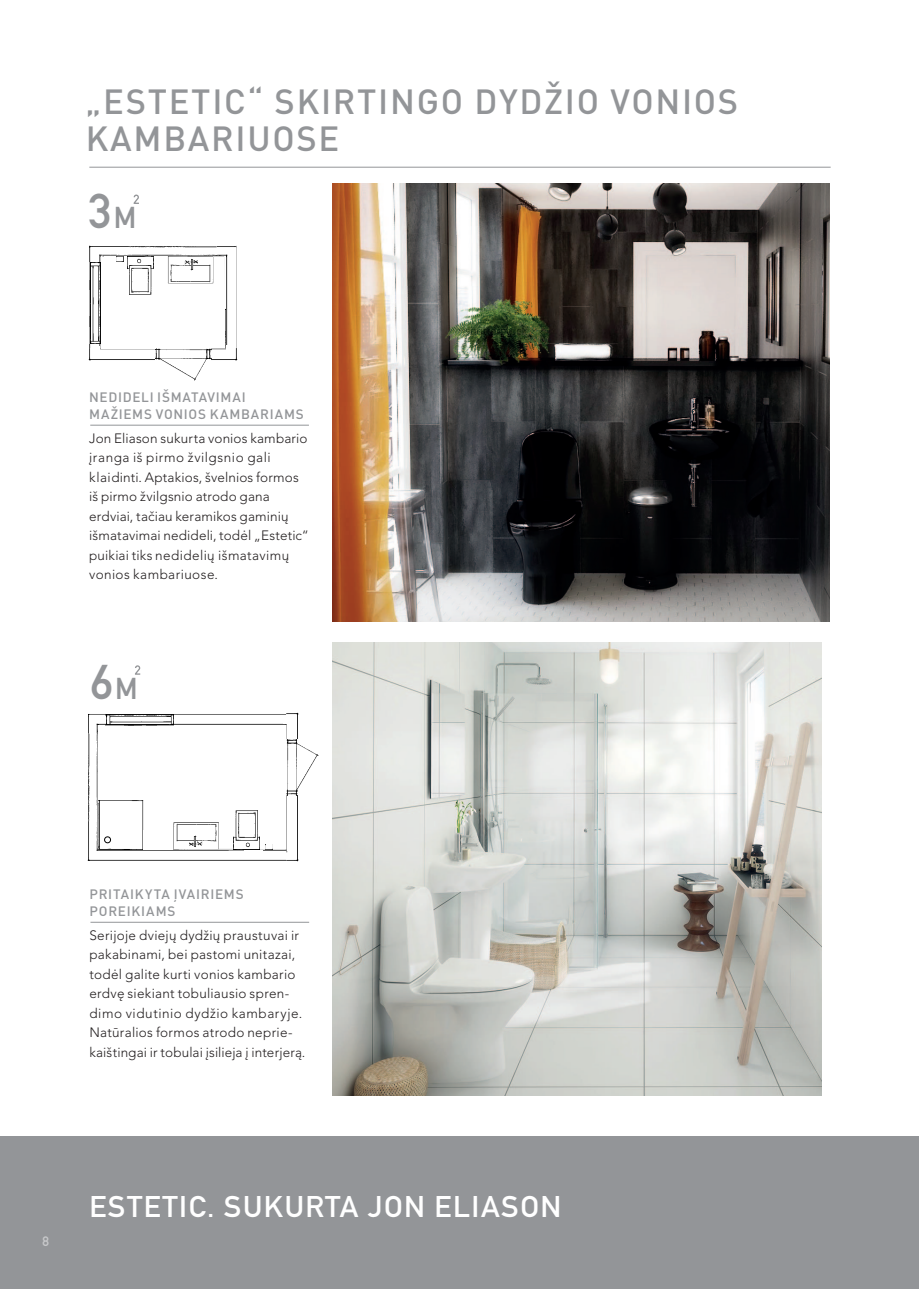
<style>
.page{position:relative;width:919px;height:1289px;background:#fff}
.page>*{position:absolute;margin:0;border:0;box-sizing:border-box;transform-origin:0 0}
.t1{font:48px "DIN Mittelschrift";color:#939598}
.t2{font:500 34.5px/37.5px "DIN Pro";letter-spacing:.05em;color:#939598}
.t3{font:29.55px "DIN Mittelschrift";letter-spacing:.05em;color:#fff;scale:1.04 1}
.t4{font:300 13.5px/19.5px "Avenir LT Pro";letter-spacing:.02em;color:#231f20}
.t5{font:500 13.5px/16.5px "DIN Pro";letter-spacing:.055em;color:#939598}
.t6{font:13.5px "DIN Mittelschrift";color:#c7c8ca}
.s1{font-size:29.7px}
</style>
<div class="page">
<img style="left:333px;top:184px;width:496px;height:437px">
<hr style="left:89px;top:167px;width:741px;height:1px;background:#939598">
<img style="left:333px;top:642px;width:488px;height:453px">
<svg style="left:134px;top:194px;width:5px;height:10px"></svg>
<svg style="left:135px;top:665px;width:5px;height:9px"></svg>
<hr style="left:90px;top:425px;width:219px;height:1px;background:#939598">
<hr style="left:90px;top:921px;width:219px;height:1px;background:#939598">
<img style="left:172px;top:366px;width:31px;height:15px">
<svg style="left:88px;top:245px;width:150px;height:121px"></svg>
<div style="left:101px;top:305px;width:55px;height:43px;background:#fff"></div>
<div style="left:92px;top:346px;width:8px;height:6px;background:#fff"></div>
<div style="left:227px;top:345px;width:7px;height:9px;background:#fff"></div>
<img style="left:305px;top:748px;width:14px;height:29px">
<svg style="left:87px;top:712px;width:218px;height:150px"></svg>
<div style="left:0;top:1136px;width:906px;height:152px;background:#939598"></div>
<div style="left:906px;top:1136px;width:12px;height:152px;background:#939598"></div>
<h2 class="t2" style="left:86px;top:86px;width:654px">„ESTETIC“ SKIRTINGO DYDŽIO VONIOS<br>KAMBARIUOSE</h2>
<h1 class="t1" style="left:89px;top:194px;width:49px">3<span class="s1">M</span></h1>
<p class="t5" style="left:89px;top:390px;width:216px">NEDIDELI IŠMATAVIMAI<br>MAŽIEMS VONIOS KAMBARIAMS</p>
<p class="t4" style="left:89px;top:429px;width:221px">Jon Eliason sukurta vonios kambario įranga iš pirmo žvilgsnio gali klaidinti. Aptakios, švelnios formos iš pirmo žvilgsnio atrodo gana erdviai, tačiau keramikos gaminių išmatavimai nedideli, todėl „Estetic“ puikiai tiks nedidelių išmatavimų vonios kambariuose.</p>
<h1 class="t1" style="left:90px;top:664px;width:49px">6<span class="s1">M</span></h1>
<p class="t5" style="left:89px;top:887px;width:156px">PRITAIKYTA ĮVAIRIEMS<br>POREIKIAMS</p>
<p class="t4" style="left:89px;top:926px;width:217px">Serijoje dviejų dydžių praustuvai ir pakabinami, bei pastomi unitazai, todėl galite kurti vonios kambario erdvę siekiant tobuliausio spren&shy;dimo vidutinio dydžio kambaryje.<br>Natūralios formos atrodo neprie&shy;kaištingai ir tobulai įsilieja į interjerą.</p>
<p class="t6" style="left:43px;top:1235px;width:8px">8</p>
<h3 class="t3" style="left:89px;top:1196px;width:455px">ESTETIC. SUKURTA JON ELIASON</h3>
</div>
